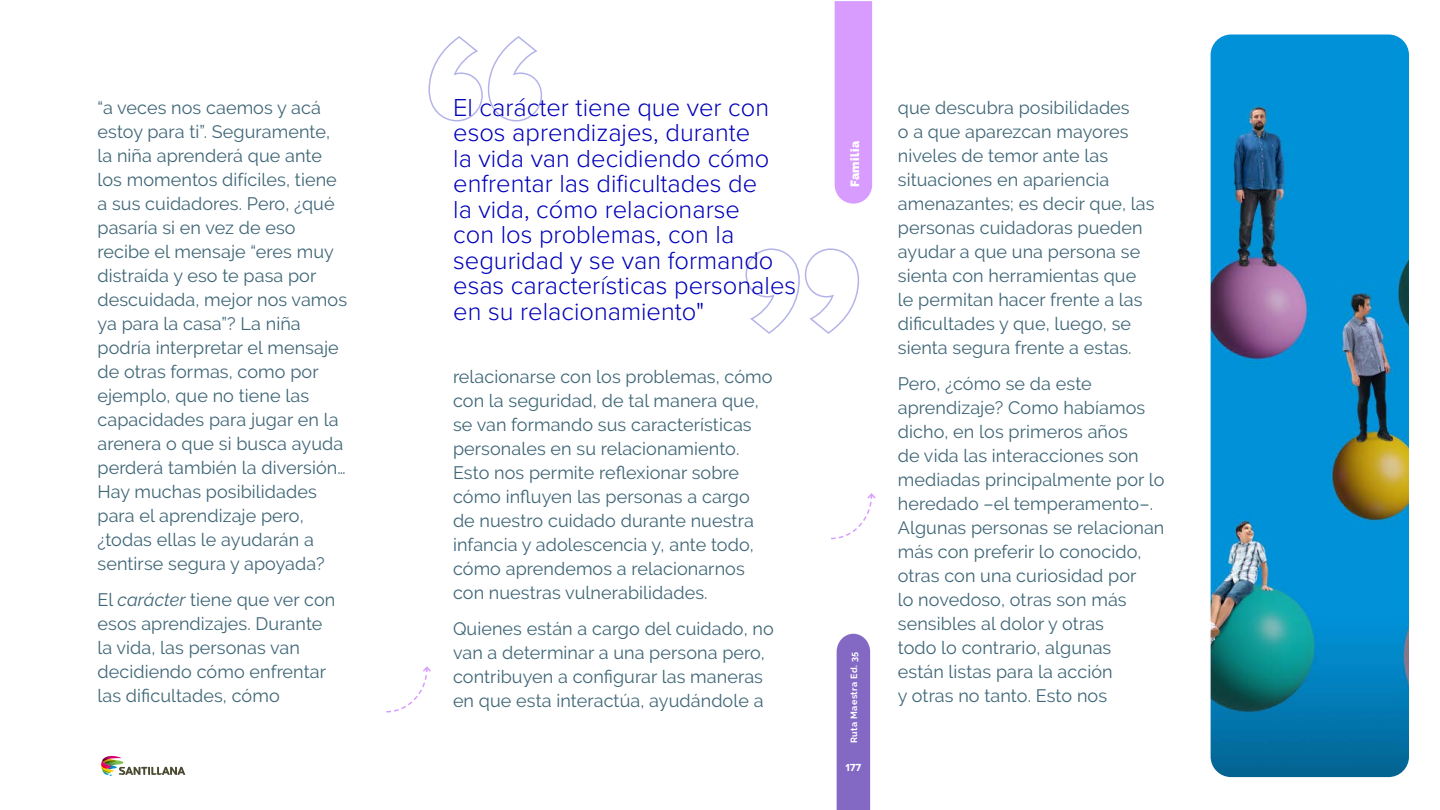
<style>
.page{position:relative;width:1440px;height:810px;background:#fff}
.page>*{position:absolute;margin:0;border:0;box-sizing:border-box;transform-origin:0 0}
.t1{font:300 25.5px/25.5px "Proxima Nova";color:#0100b9}
.t2{font:18px/24px "Raleway";letter-spacing:.005em;color:#3f6677}
.t3{font:900 12px "Raleway";letter-spacing:.04em;color:#fff}
.t4{font:700 10.65px "Proxima Nova";color:#fff}
.t5{font:700 9px "Raleway";letter-spacing:.04em;color:#fff}
.s1{font-style:italic}
</style>
<div class="page">
<svg style="left:428px;top:36px;width:114px;height:86px"></svg>
<svg style="left:745px;top:248px;width:115px;height:86px"></svg>
<img style="left:1212px;top:36px;width:196px;height:740px">
<div style="left:1209px;top:33px;width:202px;height:746px;border:2px solid #fff;border-radius:21px"></div>
<div style="left:835px;top:1px;width:37px;height:203px;background:#d89cff"></div>
<div style="left:837px;top:634px;width:33px;height:176px;background:#8369c4"></div>
<svg style="left:101px;top:755px;width:84px;height:21px"></svg>
<svg style="left:386px;top:666px;width:45px;height:47px"></svg>
<svg style="left:831px;top:493px;width:45px;height:47px"></svg>
<p class="t2" style="left:98px;top:96px;width:251px">“a veces nos caemos y acá estoy para ti”. Seguramente, la niña aprenderá que ante los momentos difíciles, tiene a sus cuidadores. Pero, ¿qué pasaría si en vez de eso recibe el mensaje “eres muy distraída y eso te pasa por descuidada, mejor nos vamos ya para la casa”? La niña podría interpretar el mensaje de otras formas, como por ejemplo, que no tiene las capacidades para jugar en la arenera o que si busca ayuda perderá también la diversión…<br>Hay muchas posibilidades para el aprendizaje pero, ¿todas ellas le ayudarán a sentirse segura y apoyada?</p>
<p class="t2" style="left:97px;top:588px;width:239px">El <span class="s1">carácter</span> tiene que ver con esos aprendizajes. Durante la vida, las personas van decidiendo cómo enfrentar las dificultades, cómo</p>
<p class="t1" style="left:453px;top:93px;width:345px">El carácter tiene que ver con esos aprendizajes, durante<br>la vida van decidiendo cómo enfrentar las dificultades de<br>la vida, cómo relacionarse<br>con los problemas, con la seguridad y se van formando esas características personales en su relacionamiento"</p>
<p class="t2" style="left:898px;top:96px;width:258px">que descubra posibilidades<br>o a que aparezcan mayores niveles de temor ante las situaciones en apariencia amenazantes; es decir que, las personas cuidadoras pueden ayudar a que una persona se sienta con herramientas que le permitan hacer frente a las dificultades y que, luego, se sienta segura frente a estas.</p>
<p class="t2" style="left:898px;top:372px;width:268px">Pero, ¿cómo se da este aprendizaje? Como habíamos dicho, en los primeros años<br>de vida las interacciones son mediadas principalmente por lo heredado –el temperamento–.<br>Algunas personas se relacionan más con preferir lo conocido, otras con una curiosidad por<br>lo novedoso, otras son más sensibles al dolor y otras<br>todo lo contrario, algunas<br>están listas para la acción<br>y otras no tanto. Esto nos</p>
<p class="t3" style="left:848px;top:187px;width:48px;rotate:-90deg">Familia</p>
<p class="t2" style="left:453px;top:364px;width:321px">relacionarse con los problemas, cómo con la seguridad, de tal manera que, se van formando sus características personales en su relacionamiento.<br>Esto nos permite reflexionar sobre cómo influyen las personas a cargo de nuestro cuidado durante nuestra infancia y adolescencia y, ante todo, cómo aprendemos a relacionarnos con nuestras vulnerabilidades.</p>
<p class="t2" style="left:453px;top:616px;width:322px">Quienes están a cargo del cuidado, no van a determinar a una persona pero, contribuyen a configurar las maneras en que esta interactúa, ayudándole a</p>
<p class="t5" style="left:849px;top:743px;width:92px;rotate:-90deg">Ruta Maestra Ed. 35</p>
<p class="t4" style="left:845px;top:759px;width:17px">177</p>
</div>
